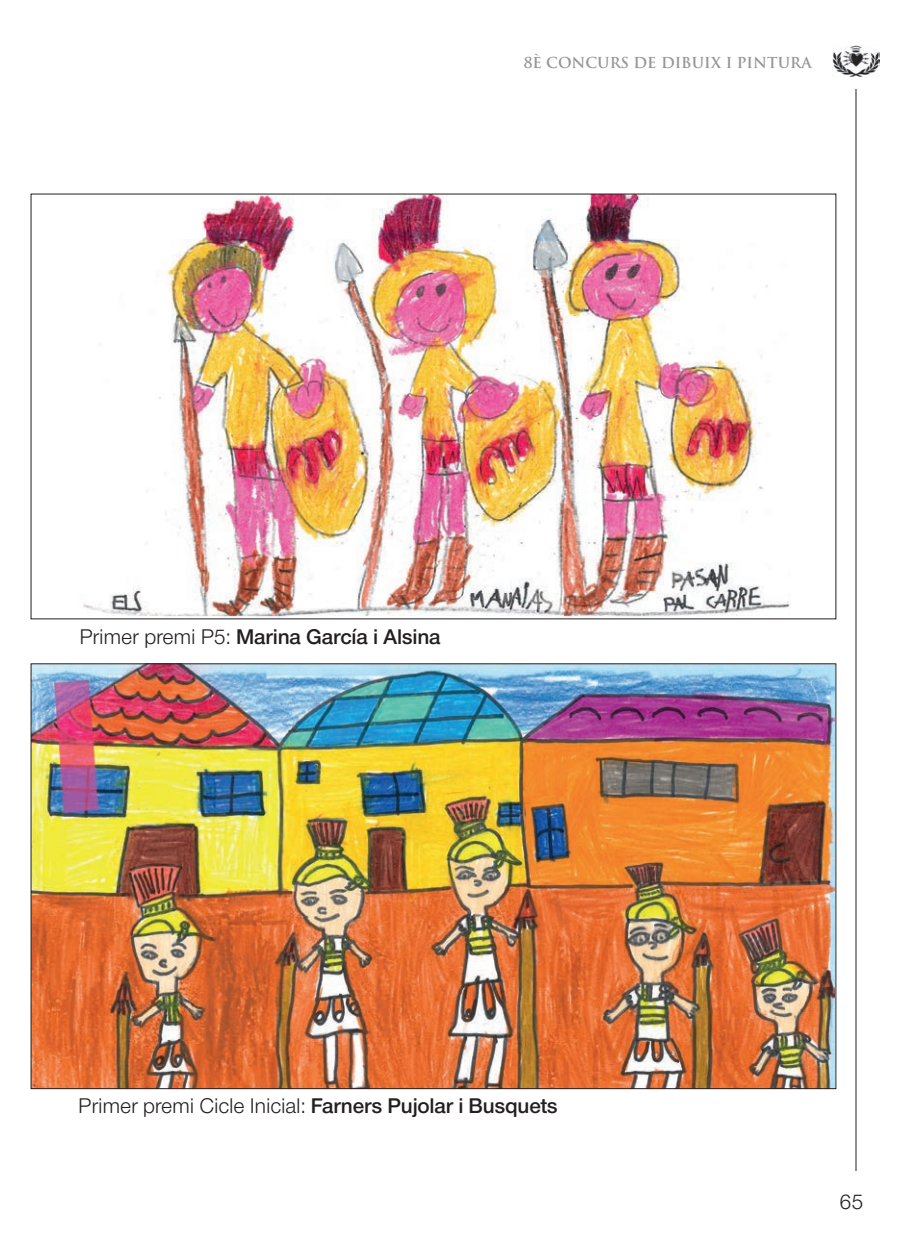
<style>
.page{position:relative;width:908px;height:1248px;background:#fff}
.page>*{position:absolute;margin:0;border:0;box-sizing:border-box;transform-origin:0 0}
.t1{font:22px "Nimbus Sans Novus T";letter-spacing:-.01em;color:#231f20}
.t2{font:600 22px "Nimbus Sans Novus T";letter-spacing:-.01em;color:#231f20}
.t3{font:700 14.8px "Trajan Pro";color:#939598}
.s1{font-weight:400}
.s2{font-weight:600}
</style>
<div class="page">
<hr style="left:855px;top:89px;width:1px;height:1081px;background:#231f20">
<img style="left:832px;top:46px;width:46px;height:30px">
<img style="left:30px;top:193px;width:806px;height:427px">
<img style="left:30px;top:663px;width:806px;height:426px">
<p class="t3" style="left:523px;top:53px;width:289px">8È CONCURS DE DIBUIX I PINTURA</p>
<p class="t2" style="left:79px;top:623px;width:363px"><span class="s1">Primer premi P5:</span> Marina García i Alsina</p>
<p class="t1" style="left:78px;top:1092px;width:481px">Primer premi Cicle Inicial: <span class="s2">Farners Pujolar i Busquets</span></p>
<p class="t1" style="left:839px;top:1188px;width:26px">65</p>
</div>
